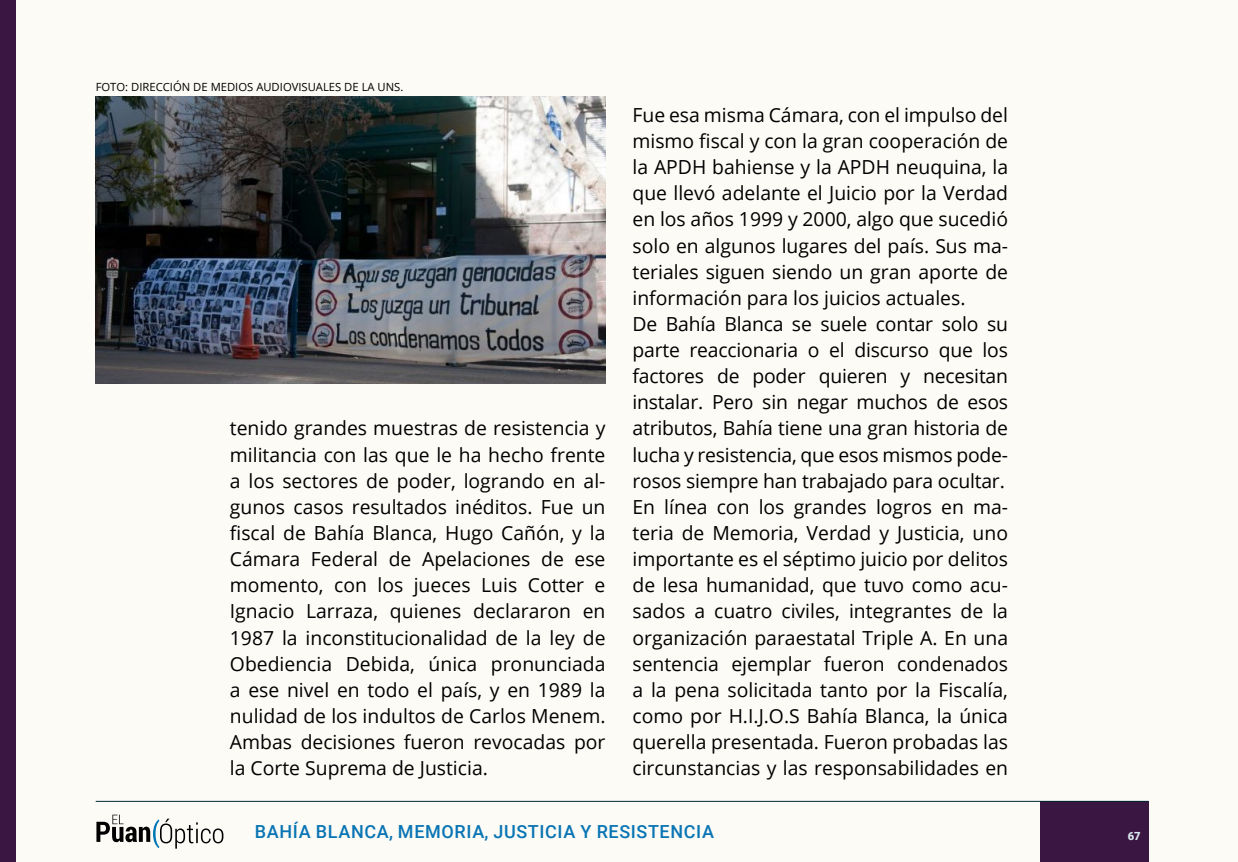
<style>
.page{position:relative;width:1238px;height:862px;background:#fff}
.page>*{position:absolute;margin:0;border:0;box-sizing:border-box;transform-origin:0 0}
.t1{font:19.35px/26.1px "Open Sans";color:#000}
.t2{font:500 18px "Roboto";letter-spacing:.035em;color:#0a75b4}
.t3{font:11.25px "Open Sans";color:#000}
.t4{font:900 11.25px "Roboto";color:#dbe9ee}
</style>
<div class="page">
<div style="left:0;top:0;width:1237px;height:861px;background:#fcfbf6"></div>
<div style="left:0;top:0;width:16px;height:861px;background:#3a1642"></div>
<div style="left:1039px;top:800px;width:109px;height:61px;background:#3a1642"></div>
<hr style="left:96px;top:800px;width:1052px;height:1px;background:#002732">
<svg style="left:96px;top:814px;width:127px;height:34px"></svg>
<img style="left:96px;top:96px;width:509px;height:287px">
<p class="t3" style="left:96px;top:80px;width:309px">FOTO: DIRECCIÓN DE MEDIOS AUDIOVISUALES DE LA UNS.</p>
<p class="t1" style="left:230px;top:414px;width:377px;text-align:justify">tenido grandes muestras de resistencia y militancia con las que le ha hecho frente a los sectores de poder, logrando en al&shy;gunos casos resultados inéditos. Fue un fiscal de Bahía Blanca, Hugo Cañón, y la Cámara Federal de Apelaciones de ese momento, con los jueces Luis Cotter e Ignacio Larraza, quienes declararon en 1987 la inconstitucionalidad de la ley de Obediencia Debida, única pronunciada a ese nivel en todo el país, y en 1989 la nulidad de los indultos de Carlos Menem.<br>Ambas decisiones fueron revocadas por la Corte Suprema de Justicia.</p>
<p class="t1" style="left:632px;top:101px;width:377px">Fue esa misma Cámara, con el impulso del mismo fiscal y con la gran cooperación de la APDH bahiense y la APDH neuquina, la que llevó adelante el Juicio por la Verdad en los años 1999 y 2000, algo que sucedió solo en algunos lugares del país. Sus ma&shy;teriales siguen siendo un gran aporte de información para los juicios actuales.<br>De Bahía Blanca se suele contar solo su parte reaccionaria o el discurso que los factores de poder quieren y necesitan instalar. Pero sin negar muchos de esos atributos, Bahía tiene una gran historia de lucha y resistencia, que esos mismos pode&shy;rosos siempre han trabajado para ocultar.<br>En línea con los grandes logros en ma&shy;teria de Memoria, Verdad y Justicia, uno importante es el séptimo juicio por delitos de lesa humanidad, que tuvo como acu&shy;sados a cuatro civiles, integrantes de la organización paraestatal Triple A. En una sentencia ejemplar fueron condenados a la pena solicitada tanto por la Fiscalía, como por H.I.J.O.S Bahía Blanca, la única querella presentada. Fueron probadas las circunstancias y las responsabilidades en</p>
<p class="t2" style="left:255px;top:818px;width:461px">BAHÍA BLANCA, MEMORIA, JUSTICIA Y RESISTENCIA</p>
<p class="t4" style="left:1127px;top:827px;width:14px">67</p>
</div>
